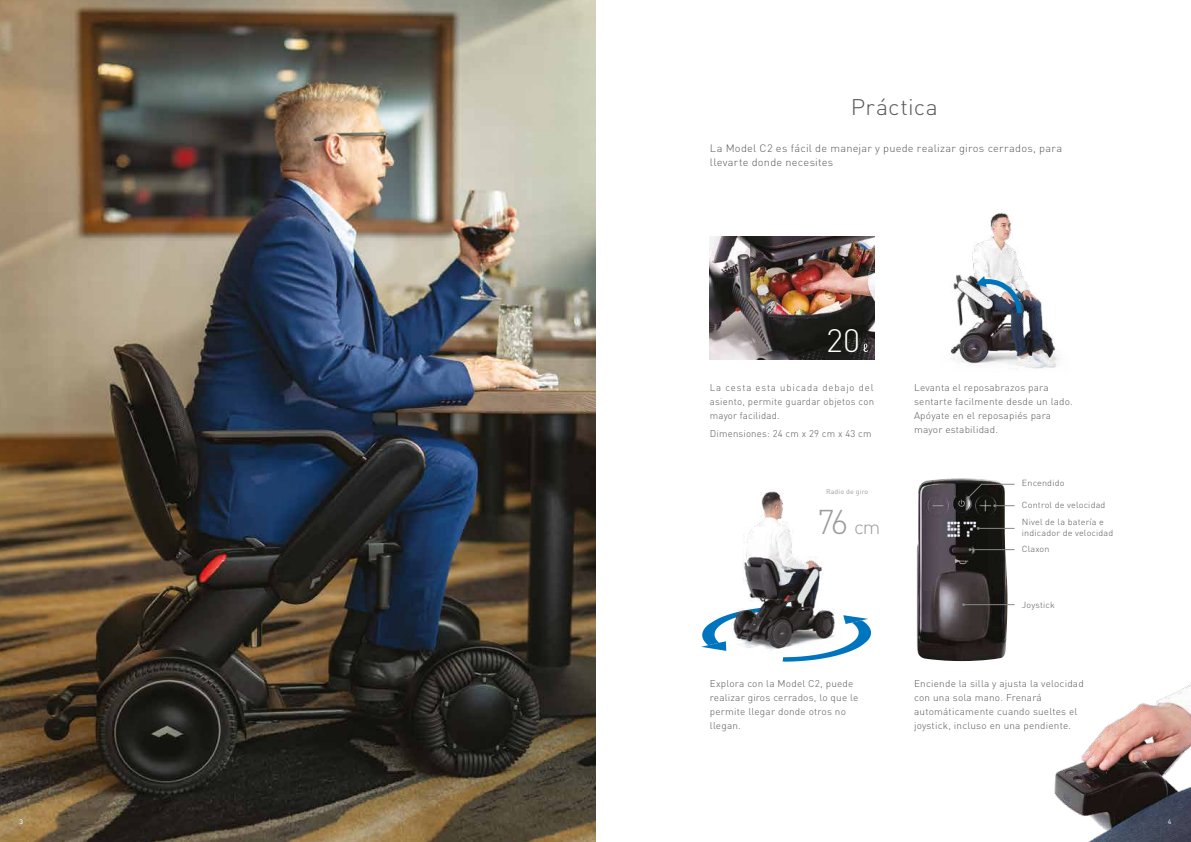
<style>
.page{position:relative;width:1191px;height:842px;background:#fff}
.page>*{position:absolute;margin:0;border:0;box-sizing:border-box;transform-origin:0 0}
.t1{font:300 34px "DIN Pro";color:#9d9d9c}
.t2{font:300 32px "DIN Pro";color:#fff}
.t3{font:300 22.3px "DIN Pro";letter-spacing:.02em;color:#575756}
.t4{font:300 10.7px/14px "DIN Pro";letter-spacing:.02em;color:#575756}
.t5{font:300 9.7px/14px "DIN Pro";letter-spacing:.02em;color:#575756}
.t6{font:300 8.7px/11px "DIN Pro";letter-spacing:.02em;color:#575756}
.t7{font:6.8px "DIN Pro";letter-spacing:.02em;color:#9d9d9c}
.t8{font:6.8px "DIN Pro";color:#fff}
.s1{font-size:19.4px}
</style>
<div class="page">
<img style="left:0;top:0;width:595px;height:842px">
<img style="left:1054px;top:683px;width:137px;height:159px">
<img style="left:710px;top:236px;width:164px;height:123px">
<img style="left:950px;top:212px;width:108px;height:157px">
<svg style="left:975px;top:276px;width:50px;height:42px"></svg>
<img style="left:917px;top:478px;width:90px;height:183px">
<svg style="left:966px;top:484px;width:49px;height:23px"></svg>
<hr style="left:970px;top:549px;width:44px;height:1px;background:#878787">
<hr style="left:978px;top:528px;width:36px;height:1px;background:#878787">
<hr style="left:963px;top:604px;width:51px;height:1px;background:#878787">
<svg style="left:782px;top:657px;width:48px;height:5px"></svg>
<img style="left:701px;top:491px;width:170px;height:166px">
<svg style="left:863px;top:344px;width:5px;height:8px"></svg>
<h3 class="t3" style="left:850px;top:90px;width:89px">Práctica</h3>
<p class="t4" style="left:710px;top:140px;width:354px">La Model C2 es fácil de manejar y puede realizar giros cerrados, para llevarte donde necesites</p>
<h2 class="t2" style="left:826px;top:316px;width:35px">20</h2>
<p class="t5" style="left:710px;top:380px;width:166px;text-align:justify">La cesta esta ubicada debajo del asiento, permite guardar objetos con mayor facilidad.</p>
<p class="t5" style="left:710px;top:426px;width:163px">Dimensiones: 24 cm x 29 cm x 43 cm</p>
<p class="t7" style="left:826px;top:487px;width:44px">Radio de giro</p>
<h1 class="t1" style="left:817px;top:496px;width:65px">76 <span class="s1">cm</span></h1>
<p class="t5" style="left:710px;top:676px;width:150px">Explora con la Model C2, puede realizar giros cerrados, lo que le permite llegar donde otros no llegan.</p>
<p class="t5" style="left:914px;top:380px;width:160px">Levanta el reposabrazos para sentarte facilmente desde un lado.<br>Apóyate en el reposapiés para mayor estabilidad.</p>
<p class="t6" style="left:1022px;top:477px;width:44px">Encendido</p>
<p class="t6" style="left:1022px;top:499px;width:85px">Control de velocidad</p>
<p class="t6" style="left:1022px;top:515px;width:93px">Nivel de la batería e indicador de velocidad</p>
<p class="t6" style="left:1022px;top:543px;width:29px">Claxon</p>
<p class="t6" style="left:1022px;top:599px;width:34px">Joystick</p>
<p class="t5" style="left:914px;top:676px;width:171px">Enciende la silla y ajusta la velocidad con una sola mano. Frenará automáticamente cuando sueltes el joystick, incluso en una pendiente.</p>
<p class="t8" style="left:19px;top:816px;width:5px">3</p>
<p class="t8" style="left:1168px;top:816px;width:5px">4</p>
</div>
